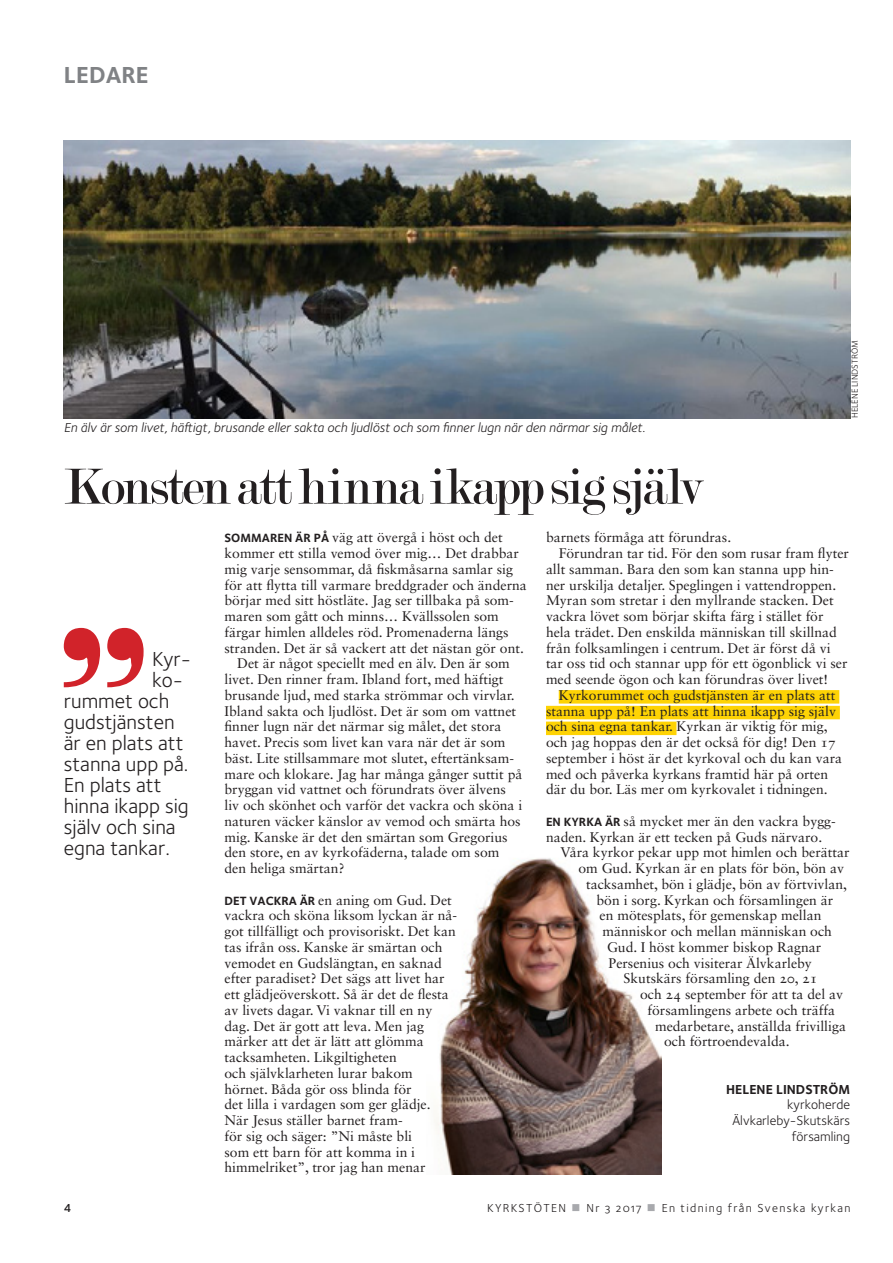
<style>
.page{position:relative;width:893px;height:1263px;background:#fff}
.page>*{position:absolute;margin:0;border:0;box-sizing:border-box;transform-origin:0 0}
.t1{font:54px "Modern";letter-spacing:-.035em;color:#231f20}
.t2{font:24px "Foundry Sterling Bold OSF";color:#808285}
.t3{font:21px "Foundry Sterling Book OSF";color:#231f20}
.t4{font:13.95px/15.8px "Sabon LT Std";color:#231f20}
.t5{font:italic 13.5px "Foundry Sterling";color:#231f20}
.t6{font:13.5px/15.8px "Foundry Sterling Book OSF";color:#231f20;text-align:right}
.t7{font:13.5px "Foundry Sterling Bold OSF";color:#231f20}
.t8{font:12px "Foundry Sterling Book OSF";letter-spacing:.11em;color:#231f20}
.t9{font:600 12px "Foundry Sterling";color:#231f20}
.t10{font:9px "Foundry Sterling Book OSF";color:#231f20}
.s1{font-family:"Foundry Sterling Bold OSF";font-size:12.3px}
.s2{color:#a8a9ad}
</style>
<div class="page">
<img style="left:434px;top:858px;width:228px;height:317px">
<div style="left:559px;top:690px;width:280px;height:14px;background:#fed304"></div>
<div style="left:546px;top:706px;width:294px;height:13px;background:#fed304"></div>
<div style="left:546px;top:722px;width:130px;height:13px;background:#fed304"></div>
<svg style="left:64px;top:628px;width:80px;height:59px"></svg>
<img style="left:64px;top:140px;width:786px;height:278px">
<h2 class="t2" style="left:64px;top:61px;width:86px">LEDARE</h2>
<p class="t5" style="left:64px;top:420px;width:583px">En älv är som livet, häftigt, brusande eller sakta och ljudlöst och som finner lugn när den närmar sig målet.</p>
<h1 class="t1" style="left:64px;top:460px;width:641px">Konsten att hinna ikapp sig själv</h1>
<p class="t10" style="left:849px;top:418px;width:79px;rotate:-90deg">HELÉNE LINDSTRÖM</p>
<h3 class="t3" style="left:152px;top:646px;width:41px">Kyr-</h3>
<h3 class="t3" style="left:152px;top:667px;width:33px">ko-</h3>
<h3 class="t3" style="left:64px;top:688px;width:107px">rummet och</h3>
<h3 class="t3" style="left:64px;top:709px;width:112px">gudstjänsten</h3>
<h3 class="t3" style="left:64px;top:730px;width:121px">är en plats att</h3>
<h3 class="t3" style="left:64px;top:751px;width:126px">stanna upp på.</h3>
<h3 class="t3" style="left:64px;top:772px;width:99px">En plats att</h3>
<h3 class="t3" style="left:64px;top:793px;width:127px">hinna ikapp sig</h3>
<h3 class="t3" style="left:64px;top:814px;width:113px">själv och sina</h3>
<h3 class="t3" style="left:64px;top:835px;width:108px">egna tankar.</h3>
<p class="t4" style="left:225px;top:529px;width:280px"><span class="s1">SOMMAREN ÄR PÅ</span> väg att övergå i höst och det</p>
<p class="t4" style="left:225px;top:545px;width:296px">kommer ett stilla vemod över mig… Det drabbar</p>
<p class="t4" style="left:225px;top:561px;width:290px">mig varje sensommar, då fiskmåsarna samlar sig</p>
<p class="t4" style="left:225px;top:577px;width:304px">för att flytta till varmare breddgrader och änderna</p>
<p class="t4" style="left:225px;top:592px;width:291px">börjar med sitt höstläte. Jag ser tillbaka på som-</p>
<p class="t4" style="left:225px;top:608px;width:276px">maren som gått och minns… Kvällssolen som</p>
<p class="t4" style="left:225px;top:624px;width:285px">färgar himlen alldeles röd. Promenaderna längs</p>
<p class="t4" style="left:225px;top:640px;width:301px">stranden. Det är så vackert att det nästan gör ont.</p>
<p class="t4" style="left:237px;top:655px;width:274px">Det är något speciellt med en älv. Den är som</p>
<p class="t4" style="left:225px;top:671px;width:281px">livet. Den rinner fram. Ibland fort, med häftigt</p>
<p class="t4" style="left:225px;top:687px;width:292px">brusande ljud, med starka strömmar och virvlar.</p>
<p class="t4" style="left:225px;top:703px;width:293px">Ibland sakta och ljudlöst. Det är som om vattnet</p>
<p class="t4" style="left:225px;top:718px;width:278px">finner lugn när det närmar sig målet, det stora</p>
<p class="t4" style="left:225px;top:734px;width:282px">havet. Precis som livet kan vara när det är som</p>
<p class="t4" style="left:225px;top:750px;width:291px">bäst. Lite stillsammare mot slutet, eftertänksam-</p>
<p class="t4" style="left:225px;top:766px;width:299px">mare och klokare. Jag har många gånger suttit på</p>
<p class="t4" style="left:225px;top:781px;width:283px">bryggan vid vattnet och förundrats över älvens</p>
<p class="t4" style="left:225px;top:797px;width:299px">liv och skönhet och varför det vackra och sköna i</p>
<p class="t4" style="left:225px;top:813px;width:298px">naturen väcker känslor av vemod och smärta hos</p>
<p class="t4" style="left:225px;top:829px;width:285px">mig. Kanske är det den smärtan som Gregorius</p>
<p class="t4" style="left:225px;top:844px;width:276px">den store, en av kyrkofäderna, talade om som</p>
<p class="t4" style="left:225px;top:860px;width:122px">den heliga smärtan?</p>
<p class="t4" style="left:225px;top:892px;width:234px"><span class="s1">DET VACKRA ÄR</span> en aning om Gud. Det vackra och sköna liksom lyckan är nå&shy;got tillfälligt och provisoriskt. Det kan tas ifrån oss. Kanske är smärtan och vemodet en Gudslängtan, en saknad efter paradiset? Det sägs att livet har ett glädjeöverskott. Så är det de flesta av livets dagar. Vi vaknar till en ny dag. Det är gott att leva. Men jag märker att det är lätt att glömma tacksamheten. Likgiltigheten<br>och självklarheten lurar bakom hörnet. Båda gör oss blinda för<br>det lilla i vardagen som ger glädje.<br>När Jesus ställer barnet fram-<br>för sig och säger: ”Ni måste bli<br>som ett barn för att komma in i himmelriket”, tror jag han menar</p>
<p class="t4" style="left:546px;top:529px;width:187px">barnets förmåga att förundras.</p>
<p class="t4" style="left:559px;top:545px;width:292px">Förundran tar tid. För den som rusar fram flyter</p>
<p class="t4" style="left:546px;top:561px;width:289px">allt samman. Bara den som kan stanna upp hin-</p>
<p class="t4" style="left:546px;top:577px;width:292px">ner urskilja detaljer. Speglingen i vattendroppen.</p>
<p class="t4" style="left:546px;top:592px;width:289px">Myran som stretar i den myllrande stacken. Det</p>
<p class="t4" style="left:546px;top:608px;width:279px">vackra lövet som börjar skifta färg i stället för</p>
<p class="t4" style="left:546px;top:624px;width:292px">hela trädet. Den enskilda människan till skillnad</p>
<p class="t4" style="left:546px;top:640px;width:286px">från folksamlingen i centrum. Det är först då vi</p>
<p class="t4" style="left:546px;top:655px;width:303px">tar oss tid och stannar upp för ett ögonblick vi ser</p>
<p class="t4" style="left:546px;top:671px;width:284px">med seende ögon och kan förundras över livet!</p>
<p class="t4" style="left:559px;top:687px;width:278px">Kyrkorummet och gudstjänsten är en plats att</p>
<p class="t4" style="left:546px;top:703px;width:291px">stanna upp på! En plats att hinna ikapp sig själv</p>
<p class="t4" style="left:546px;top:718px;width:283px">och sina egna tankar. Kyrkan är viktig för mig,</p>
<p class="t4" style="left:546px;top:734px;width:291px">och jag hoppas den är det också för dig! Den 17</p>
<p class="t4" style="left:546px;top:750px;width:298px">september i höst är det kyrkoval och du kan vara</p>
<p class="t4" style="left:546px;top:766px;width:284px">med och påverka kyrkans framtid här på orten</p>
<p class="t4" style="left:546px;top:781px;width:283px">där du bor. Läs mer om kyrkovalet i tidningen.</p>
<p class="t4" style="left:546px;top:813px;width:291px"><span class="s1">EN KYRKA ÄR</span> så mycket mer än den vackra bygg-</p>
<p class="t4" style="left:546px;top:829px;width:278px">naden. Kyrkan är ett tecken på Guds närvaro.</p>
<p class="t4" style="left:561px;top:844px;width:291px">Våra kyrkor pekar upp mot himlen och berättar</p>
<p class="t4" style="left:578px;top:860px;width:267px">om Gud. Kyrkan är en plats för bön, bön av</p>
<p class="t4" style="left:586px;top:876px;width:262px">tacksamhet, bön i glädje, bön av förtvivlan,</p>
<p class="t4" style="left:597px;top:892px;width:238px">bön i sorg. Kyrkan och församlingen är</p>
<p class="t4" style="left:600px;top:907px;width:223px">en mötesplats, för gemenskap mellan</p>
<p class="t4" style="left:603px;top:923px;width:231px">människor och mellan människan och</p>
<p class="t4" style="left:607px;top:939px;width:216px">Gud. I höst kommer biskop Ragnar</p>
<p class="t4" style="left:609px;top:955px;width:205px">Persenius och visiterar Älvkarleby</p>
<p class="t4" style="left:624px;top:970px;width:196px">Skutskärs församling den 20, 21</p>
<p class="t4" style="left:640px;top:986px;width:205px">och 24 september för att ta del av</p>
<p class="t4" style="left:648px;top:1002px;width:189px">församlingens arbete och träffa</p>
<p class="t4" style="left:655px;top:1018px;width:192px">medarbetare, anställda frivilliga</p>
<p class="t4" style="left:664px;top:1033px;width:127px">och förtroendevalda.</p>
<p class="t7" style="left:726px;top:1081px;width:125px">HELENE LINDSTRÖM</p>
<p class="t6" style="left:732px;top:1097px;width:119px">kyrkoherde<br>Älvkarleby-Skutskärs församling</p>
<p class="t9" style="left:64px;top:1200px;width:9px">4</p>
<p class="t8" style="left:487px;top:1200px;width:365px">KYRKSTÖTEN <span class="s2">■</span> Nr 3 2017 <span class="s2">■</span> En tidning från Svenska kyrkan</p>
</div>
